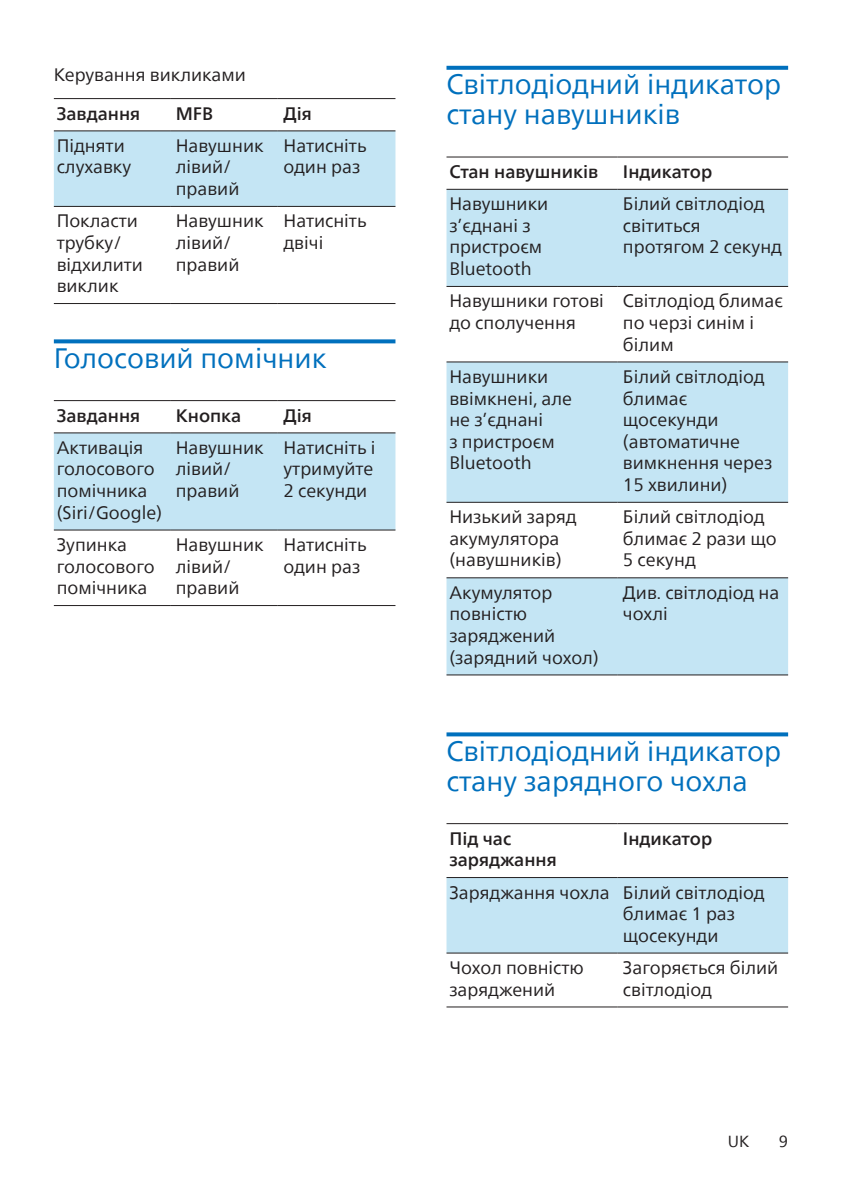
<style>
.page{position:relative;width:842px;height:1191px;background:#fff}
.page>*{position:absolute;margin:0;border:0;box-sizing:border-box;transform-origin:0 0}
.heading2{font:28px/30px "Neue Frutiger World";color:#0070bd}
.Body_Text{font:18px/21.6px "Neue Frutiger World";color:#231f20}
.Body_Text-2{font:500 18px/21.6px "Neue Frutiger World";color:#231f20}
.Body_Text__0{font:18px "Neue Frutiger World";color:#231f20}
.t1{font:16px "Neue Frutiger World";color:#231f20}
</style>
<div class="page">
<svg style="left:54px;top:339px;width:341px;height:4px"></svg>
<div style="left:54px;top:131px;width:341px;height:75px;background:#c4e5f4"></div>
<hr style="left:54px;top:98px;width:116px;height:1px;background:#231f20">
<hr style="left:170px;top:98px;width:108px;height:1px;background:#231f20">
<hr style="left:278px;top:98px;width:117px;height:1px;background:#231f20">
<hr style="left:54px;top:130px;width:116px;height:1px;background:#231f20">
<hr style="left:170px;top:130px;width:108px;height:1px;background:#231f20">
<hr style="left:278px;top:130px;width:117px;height:1px;background:#231f20">
<hr style="left:54px;top:206px;width:116px;height:1px;background:#231f20">
<hr style="left:170px;top:206px;width:108px;height:1px;background:#231f20">
<hr style="left:278px;top:206px;width:117px;height:1px;background:#231f20">
<hr style="left:54px;top:303px;width:116px;height:1px;background:#231f20">
<hr style="left:170px;top:303px;width:108px;height:1px;background:#231f20">
<hr style="left:278px;top:303px;width:117px;height:1px;background:#231f20">
<div style="left:54px;top:433px;width:341px;height:96px;background:#c4e5f4"></div>
<hr style="left:54px;top:400px;width:116px;height:1px;background:#231f20">
<hr style="left:170px;top:400px;width:108px;height:1px;background:#231f20">
<hr style="left:278px;top:400px;width:117px;height:1px;background:#231f20">
<hr style="left:54px;top:432px;width:116px;height:1px;background:#231f20">
<hr style="left:170px;top:432px;width:108px;height:1px;background:#231f20">
<hr style="left:278px;top:432px;width:117px;height:1px;background:#231f20">
<hr style="left:54px;top:529px;width:116px;height:1px;background:#231f20">
<hr style="left:170px;top:529px;width:108px;height:1px;background:#231f20">
<hr style="left:278px;top:529px;width:117px;height:1px;background:#231f20">
<hr style="left:54px;top:605px;width:116px;height:1px;background:#231f20">
<hr style="left:170px;top:605px;width:108px;height:1px;background:#231f20">
<hr style="left:278px;top:605px;width:117px;height:1px;background:#231f20">
<svg style="left:446px;top:66px;width:342px;height:4px"></svg>
<svg style="left:446px;top:732px;width:342px;height:4px"></svg>
<svg style="left:446px;top:190px;width:342px;height:484px;fill:#c4e5f4"></svg>
<hr style="left:446px;top:156px;width:171px;height:1px;background:#231f20">
<hr style="left:617px;top:156px;width:171px;height:1px;background:#231f20">
<hr style="left:446px;top:189px;width:171px;height:1px;background:#231f20">
<hr style="left:617px;top:189px;width:171px;height:1px;background:#231f20">
<hr style="left:446px;top:286px;width:171px;height:1px;background:#231f20">
<hr style="left:617px;top:286px;width:171px;height:1px;background:#231f20">
<hr style="left:446px;top:361px;width:171px;height:1px;background:#231f20">
<hr style="left:617px;top:361px;width:171px;height:1px;background:#231f20">
<hr style="left:446px;top:502px;width:171px;height:1px;background:#231f20">
<hr style="left:617px;top:502px;width:171px;height:1px;background:#231f20">
<hr style="left:446px;top:577px;width:171px;height:1px;background:#231f20">
<hr style="left:617px;top:577px;width:171px;height:1px;background:#231f20">
<hr style="left:446px;top:674px;width:171px;height:1px;background:#231f20">
<hr style="left:617px;top:674px;width:171px;height:1px;background:#231f20">
<div style="left:446px;top:878px;width:342px;height:74px;background:#c4e5f4"></div>
<hr style="left:446px;top:823px;width:171px;height:1px;background:#231f20">
<hr style="left:617px;top:823px;width:171px;height:1px;background:#231f20">
<hr style="left:446px;top:877px;width:171px;height:1px;background:#231f20">
<hr style="left:617px;top:877px;width:171px;height:1px;background:#231f20">
<hr style="left:446px;top:952px;width:171px;height:1px;background:#231f20">
<hr style="left:617px;top:952px;width:171px;height:1px;background:#231f20">
<hr style="left:446px;top:1006px;width:171px;height:1px;background:#231f20">
<hr style="left:617px;top:1006px;width:171px;height:1px;background:#231f20">
<p class="Body_Text__0" style="left:54px;top:61px;width:193px">Керування викликами</p>
<p class="Body_Text-2" style="left:57px;top:102px;width:85px">Завдання</p>
<p class="Body_Text-2" style="left:176px;top:102px;width:39px">MFB</p>
<p class="Body_Text-2" style="left:283px;top:102px;width:30px">Дія</p>
<p class="Body_Text" style="left:57px;top:135px;width:76px">Підняти слухавку</p>
<p class="Body_Text" style="left:176px;top:135px;width:89px">Навушник лівий/ правий</p>
<p class="Body_Text" style="left:283px;top:135px;width:84px">Натисніть один раз</p>
<p class="Body_Text" style="left:57px;top:210px;width:88px">Покласти трубку/ відхилити виклик</p>
<p class="Body_Text" style="left:176px;top:210px;width:89px">Навушник лівий/ правий</p>
<p class="Body_Text" style="left:283px;top:210px;width:84px">Натисніть двічі</p>
<p class="heading2" style="left:54px;top:343px;width:274px">Голосовий помічник</p>
<p class="Body_Text-2" style="left:57px;top:404px;width:85px">Завдання</p>
<p class="Body_Text-2" style="left:176px;top:404px;width:67px">Кнопка</p>
<p class="Body_Text-2" style="left:283px;top:404px;width:30px">Дія</p>
<p class="Body_Text" style="left:57px;top:437px;width:107px">Активація голосового помічника (Siri/Google)</p>
<p class="Body_Text" style="left:176px;top:437px;width:89px">Навушник лівий/ правий</p>
<p class="Body_Text" style="left:283px;top:437px;width:93px;text-align:justify">Натисніть і утримуйте 2 секунди</p>
<p class="Body_Text" style="left:57px;top:534px;width:99px">Зупинка голосового помічника</p>
<p class="Body_Text" style="left:176px;top:534px;width:89px">Навушник лівий/ правий</p>
<p class="Body_Text" style="left:283px;top:534px;width:84px">Натисніть один раз</p>
<p class="heading2" style="left:446px;top:70px;width:336px">Світлодіодний індикатор стану навушників</p>
<p class="Body_Text-2" style="left:449px;top:161px;width:150px">Стан навушників</p>
<p class="Body_Text-2" style="left:623px;top:161px;width:91px">Індикатор</p>
<p class="Body_Text" style="left:449px;top:193px;width:100px">Навушники з’єднані з пристроєм<br>Bluetooth</p>
<p class="Body_Text" style="left:623px;top:193px;width:161px">Білий світлодіод світиться протягом 2 секунд</p>
<p class="Body_Text" style="left:449px;top:290px;width:156px">Навушники готові до сполучення</p>
<p class="Body_Text" style="left:623px;top:290px;width:161px">Світлодіод блимає по черзі синім і білим</p>
<p class="Body_Text" style="left:449px;top:366px;width:124px">Навушники ввімкнені, але не з’єднані<br>з пристроєм<br>Bluetooth</p>
<p class="Body_Text" style="left:623px;top:366px;width:151px">Білий світлодіод блимає щосекунди (автоматичне вимкнення через<br>15 хвилини)</p>
<p class="Body_Text" style="left:449px;top:506px;width:129px">Низький заряд акумулятора (навушників)</p>
<p class="Body_Text" style="left:623px;top:506px;width:155px">Білий світлодіод блимає 2 рази що<br>5 секунд</p>
<p class="Body_Text" style="left:449px;top:582px;width:151px">Акумулятор повністю заряджений (зарядний чохол)</p>
<p class="Body_Text" style="left:623px;top:582px;width:158px">Див. світлодіод на чохлі</p>
<p class="heading2" style="left:446px;top:736px;width:336px">Світлодіодний індикатор стану зарядного чохла</p>
<p class="Body_Text-2" style="left:449px;top:827px;width:109px">Під час заряджання</p>
<p class="Body_Text-2" style="left:623px;top:827px;width:91px">Індикатор</p>
<p class="Body_Text" style="left:449px;top:881px;width:162px">Заряджання чохла</p>
<p class="Body_Text" style="left:623px;top:881px;width:143px">Білий світлодіод блимає 1 раз щосекунди</p>
<p class="Body_Text" style="left:449px;top:957px;width:136px">Чохол повністю заряджений</p>
<p class="Body_Text" style="left:623px;top:957px;width:157px">Загоряється білий світлодіод</p>
<p class="t1" style="left:728px;top:1128px;width:23px">UK</p>
<p class="t1" style="left:779px;top:1128px;width:11px">9</p>
</div>
